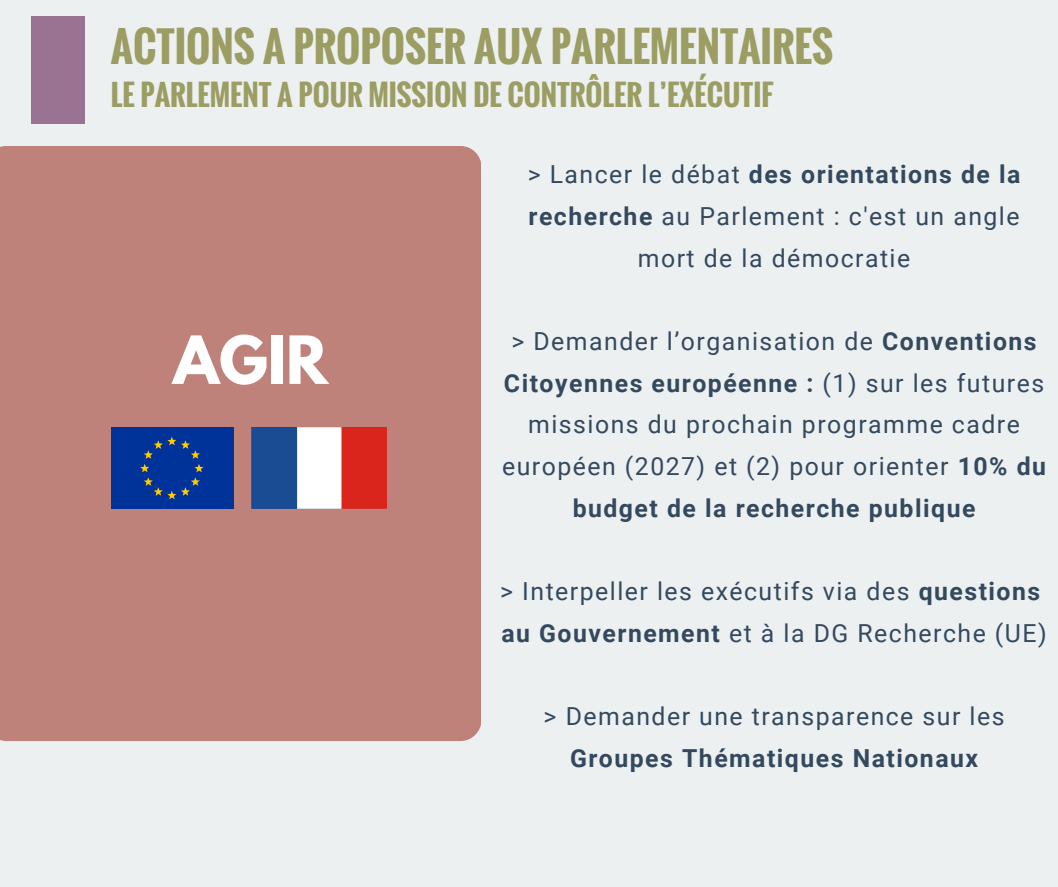
<style>
.page{position:relative;width:1058px;height:887px;background:#fff}
.page>*{position:absolute;margin:0;border:0;box-sizing:border-box;transform-origin:0 0}
.t1{font:700 58.8px "League Spartan";color:#fff}
.t2{font:700 40.8px "Oswald";color:#9b9d62}
.t3{font:700 28.5px "Oswald";color:#9b9d62}
.t4{font:24.75px/41.7px "Roboto";letter-spacing:.06em;color:#34495e;text-align:center}
.t5{font:700 24.75px "Roboto";letter-spacing:.06em;color:#34495e}
.s1{font-weight:700}
</style>
<div class="page">
<div style="left:0;top:0;width:1058px;height:886px;background:#ecf0f1"></div>
<div style="left:0;top:146px;width:480px;height:595px;background:#be827b"></div>
<div style="left:111px;top:427px;width:122px;height:81px;background:#039"></div>
<svg style="left:140px;top:437px;width:63px;height:62px"></svg>
<div style="left:31px;top:16px;width:53px;height:108px;background:#9a7292"></div>
<img style="left:251px;top:427px;width:135px;height:81px">
<h2 class="t2" style="left:111px;top:15px;width:723px">ACTIONS A PROPOSER AUX PARLEMENTAIRES</h2>
<p class="t3" style="left:111px;top:73px;width:664px">LE PARLEMENT A POUR MISSION DE CONTRÔLER L’EXÉCUTIF</p>
<h1 class="t1" style="left:173px;top:331px;width:156px">AGIR</h1>
<p class="t4" style="left:527px;top:154px;width:494px">&gt; Lancer le débat <span class="s1">des orientations de la recherche</span> au Parlement : c'est un angle mort de la démocratie</p>
<p class="t4" style="left:502px;top:321px;width:545px">&gt; Demander l’organisation de <span class="s1">Conventions Citoyennes européenne :</span> (1) sur les futures missions du prochain programme cadre européen (2027) et (2) pour orienter <span class="s1">10% du budget de la recherche publique</span></p>
<p class="t4" style="left:500px;top:570px;width:548px;text-align:left">&gt; Interpeller les exécutifs via des <span class="s1">questions au Gouvernement</span> et à la DG Recherche (UE)</p>
<p class="t4" style="left:543px;top:695px;width:462px">&gt; Demander une transparence sur les</p>
<p class="t5" style="left:570px;top:743px;width:409px">Groupes Thématiques Nationaux</p>
</div>
